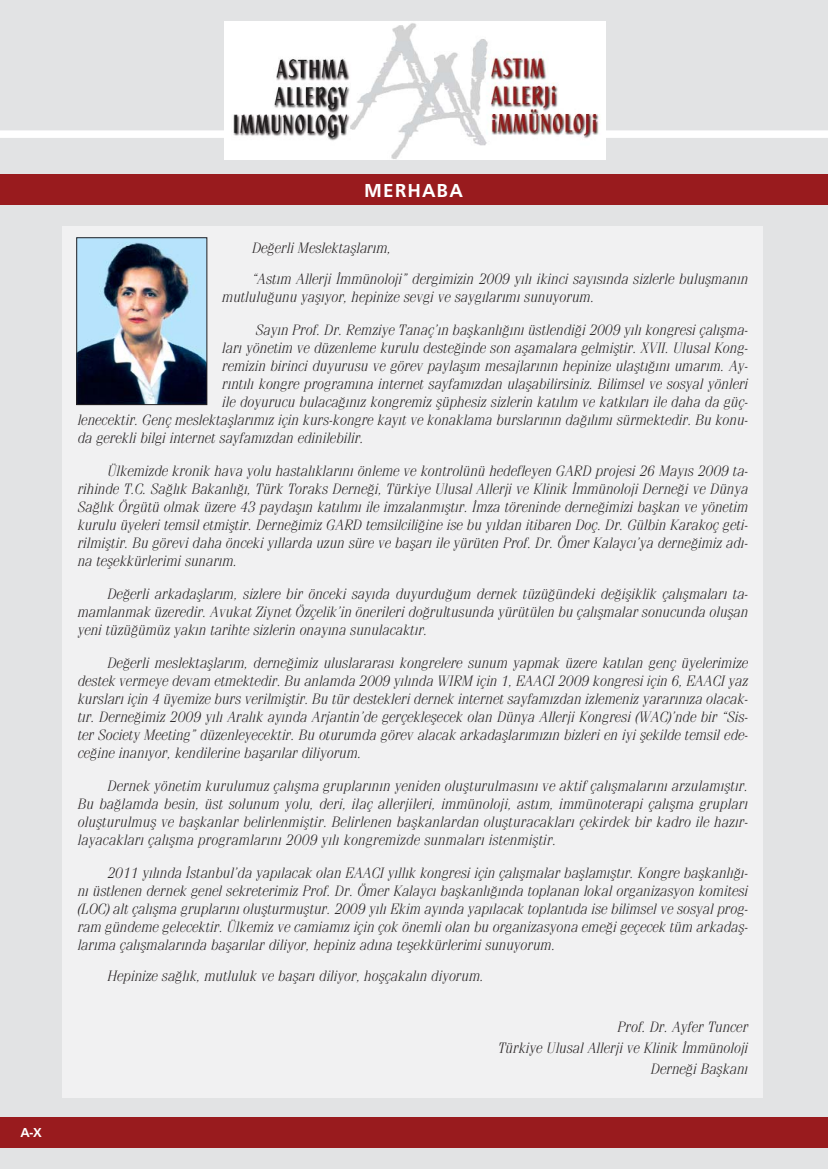
<style>
.page{position:relative;width:828px;height:1169px;background:#fff}
.page>*{position:absolute;margin:0;border:0;box-sizing:border-box;transform-origin:0 0}
.t1{font:700 19.5px "Frutiger";letter-spacing:.055em;color:#fff}
.t2{font:italic 300 15px/18px "Fenice";color:#231f20;text-align:justify}
.t3{font:700 13.5px "Frutiger";color:#fff}
</style>
<div class="page">
<div style="left:0;top:0;width:828px;height:1168px;background:#e2e3e4"></div>
<div style="left:0;top:175px;width:828px;height:30px;background:#991b1e"></div>
<div style="left:0;top:1117px;width:828px;height:31px;background:#991b1e"></div>
<div style="left:0;top:130px;width:828px;height:8px;background:#fff"></div>
<img style="left:226px;top:21px;width:376px;height:138px">
<div style="left:63px;top:226px;width:700px;height:872px;background:#f1f1f2"></div>
<img style="left:78px;top:239px;width:127px;height:164px">
<div style="left:76px;top:237px;width:131px;height:168px;border:1px solid #231f20"></div>
<p class="t3" style="left:21px;top:1127px;width:23px">A-X</p>
<h1 class="t1" style="left:364px;top:183px;width:100px">MERHABA</h1>
<p class="t2" style="left:252px;top:234px;width:498px;line-height:30.8px">De¤erli Meslektafllar›m,<br>“Ast›m Allerji ‹mmünoloji” dergimizin 2009 y›l› ikinci say›s›nda sizlerle buluflman›n</p>
<p class="t2" style="left:256px;top:282px;width:494px;line-height:32.8px;text-indent:-33px">mutlulu¤unu yafl›yor, hepinize sevgi ve sayg›lar›m› sunuyorum.<br>Say›n Prof. Dr. Remziye Tanaç’›n baflkanl›¤›n› üstlendi¤i 2009 y›l› kongresi çal›flma-</p>
<p class="t2" style="left:222px;top:340px;width:527px">lar› yönetim ve düzenleme kurulu deste¤inde son aflamalara gelmifltir. XVII. Ulusal Kong-</p>
<p class="t2" style="left:222px;top:358px;width:527px">remizin birinci duyurusu ve görev paylafl›m mesajlar›n›n hepinize ulaflt›¤›n› umar›m. Ay-</p>
<p class="t2" style="left:222px;top:376px;width:527px">r›nt›l› kongre program›na internet sayfam›zdan ulaflabilirsiniz. Bilimsel ve sosyal yönleri</p>
<p class="t2" style="left:222px;top:394px;width:527px">ile doyurucu bulaca¤›n›z kongremiz flüphesiz sizlerin kat›l›m ve katk›lar› ile daha da güç-</p>
<p class="t2" style="left:78px;top:412px;width:672px">lenecektir. Genç meslektafllar›m›z için kurs-kongre kay›t ve konaklama burslar›n›n da¤›l›m› sürmektedir. Bu konu-</p>
<p class="t2" style="left:78px;top:430px;width:288px">da gerekli bilgi internet sayfam›zdan edinilebilir.</p>
<p class="t2" style="left:78px;top:463px;width:672px;text-indent:30px">Ülkemizde kronik hava yolu hastal›klar›n› önleme ve kontrolünü hedefleyen GARD projesi 26 May›s 2009 ta&shy;rihinde T.C. Sa¤l›k Bakanl›¤›, Türk Toraks Derne¤i, Türkiye Ulusal Allerji ve Klinik ‹mmünoloji Derne¤i ve Dünya Sa¤l›k Örgütü olmak üzere 43 paydafl›n kat›l›m› ile imzalanm›flt›r. ‹mza töreninde derne¤imizi baflkan ve yönetim kurulu üyeleri temsil etmifltir. Derne¤imiz GARD temsilcili¤ine ise bu y›ldan itibaren Doç. Dr. Gülbin Karakoç geti&shy;rilmifltir. Bu görevi daha önceki y›llarda uzun süre ve baflar› ile yürüten Prof. Dr. Ömer Kalayc›’ya derne¤imiz ad›- na teflekkürlerimi sunar›m.</p>
<p class="t2" style="left:78px;top:586px;width:672px;text-indent:30px">De¤erli arkadafllar›m, sizlere bir önceki say›da duyurdu¤um dernek tüzü¤ündeki de¤ifliklik çal›flmalar› ta&shy;mamlanmak üzeredir. Avukat Ziynet Özçelik’in önerileri do¤rultusunda yürütülen bu çal›flmalar sonucunda oluflan yeni tüzü¤ümüz yak›n tarihte sizlerin onay›na sunulacakt›r.</p>
<p class="t2" style="left:78px;top:655px;width:672px;text-indent:30px">De¤erli meslektafllar›m, derne¤imiz uluslararas› kongrelere sunum yapmak üzere kat›lan genç üyelerimize destek vermeye devam etmektedir. Bu anlamda 2009 y›l›nda WIRM için 1, EAACI 2009 kongresi için 6, EAACI yaz kurslar› için 4 üyemize burs verilmifltir. Bu tür destekleri dernek internet sayfam›zdan izlemeniz yarar›n›za olacak&shy;t›r. Derne¤imiz 2009 y›l› Aral›k ay›nda Arjantin’de gerçekleflecek olan Dünya Allerji Kongresi (WAC)’nde bir “Sis&shy;ter Society Meeting” düzenleyecektir. Bu oturumda görev alacak arkadafllar›m›z›n bizleri en iyi flekilde temsil ede&shy;ce¤ine inan›yor, kendilerine baflar›lar diliyorum.</p>
<p class="t2" style="left:78px;top:778px;width:672px;text-indent:30px">Dernek yönetim kurulumuz çal›flma gruplar›n›n yeniden oluflturulmas›n› ve aktif çal›flmalar›n› arzulam›flt›r.<br>Bu ba¤lamda besin, üst solunum yolu, deri, ilaç allerjileri, immünoloji, ast›m, immünoterapi çal›flma gruplar› oluflturulmufl ve baflkanlar belirlenmifltir. Belirlenen baflkanlardan oluflturacaklar› çekirdek bir kadro ile haz›r&shy;layacaklar› çal›flma programlar›n› 2009 y›l› kongremizde sunmalar› istenmifltir.</p>
<p class="t2" style="left:78px;top:865px;width:672px;text-indent:30px">2011 y›l›nda ‹stanbul’da yap›lacak olan EAACI y›ll›k kongresi için çal›flmalar bafllam›flt›r. Kongre baflkanl›¤›- n› üstlenen dernek genel sekreterimiz Prof. Dr. Ömer Kalayc› baflkanl›¤›nda toplanan lokal organizasyon komitesi (LOC) alt çal›flma gruplar›n› oluflturmufltur. 2009 y›l› Ekim ay›nda yap›lacak toplant›da ise bilimsel ve sosyal prog&shy;ram gündeme gelecektir. Ülkemiz ve camiam›z için çok önemli olan bu organizasyona eme¤i geçecek tüm arkadafl&shy;lar›ma çal›flmalar›nda baflar›lar diliyor, hepiniz ad›na teflekkürlerimi sunuyorum.</p>
<p class="t2" style="left:107px;top:968px;width:378px">Hepinize sa¤l›k, mutluluk ve baflar› diliyor, hoflçakal›n diyorum.</p>
<p class="t2" style="left:498px;top:1018px;width:252px;line-height:21px;text-align:right">Prof. Dr. Ayfer Tuncer<br>Türkiye Ulusal Allerji ve Klinik ‹mmünoloji<br>Derne¤i Baflkan›</p>
</div>
